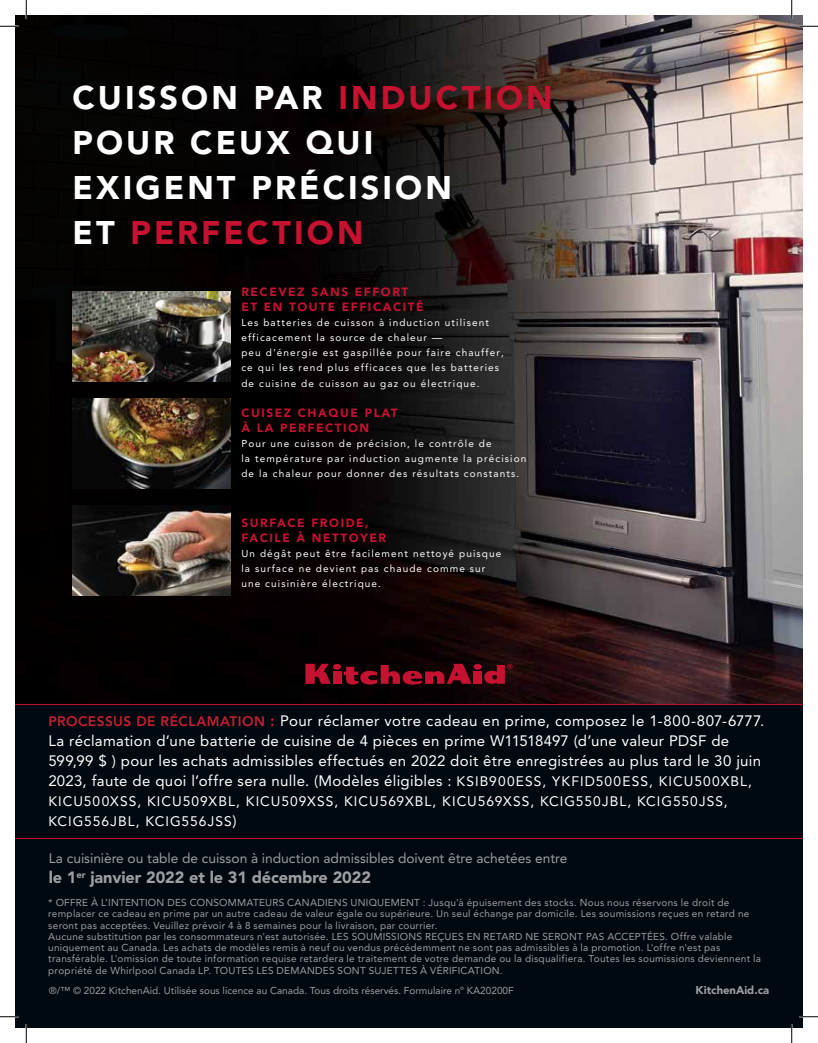
<style>
.page{position:relative;width:818px;height:1043px;background:#fff}
.page>*{position:absolute;margin:0;border:0;box-sizing:border-box;transform-origin:0 0}
.t1{font:900 32.5px/45px "Avenir LT";letter-spacing:.095em;color:#fff}
.t2{font:900 16.25px "Avenir LT";letter-spacing:-.005em;color:#9d9fa2}
.t3{font:15px/20px "Avenir LT";letter-spacing:.025em;color:#fff}
.t4{font:13.75px/20px "Avenir LT";letter-spacing:.075em;color:#fff}
.t5{font:13.75px "Avenir LT";color:#9d9fa2}
.t6{font:900 11.88px/15px "Avenir LT";letter-spacing:.13em;color:#c41230}
.t7{font:900 11.25px "Avenir LT";color:#9d9fa2}
.t8{font:10px/11.2px "Avenir LT";letter-spacing:.025em;color:#9d9fa2}
.t9{font:10px/15px "Avenir LT";letter-spacing:.11em;color:#fff}
.t10{font:10px "Avenir LT";color:#9d9fa2}
.s1{color:#c41230}
.s2{font-weight:800;font-size:13.75px;color:#c42032}
.s3{font-weight:800;font-size:15.5px;color:#c42032}
.s4{font-size:13.75px}
.s5{font-size:15px}
</style>
<div class="page">
<img style="left:702px;top:15px;width:100px;height:689px">
<img style="left:15px;top:15px;width:687px;height:689px">
<div style="left:15px;top:704px;width:787px;height:324px;background:#000810"></div>
<div style="left:333px;top:671px;width:8px;height:12px;background:#c41230"></div>
<div style="left:333px;top:664px;width:8px;height:5px;background:#c41230;border-radius:50%"></div>
<div style="left:473px;top:671px;width:8px;height:12px;background:#c41230"></div>
<div style="left:473px;top:664px;width:8px;height:5px;background:#c41230;border-radius:50%"></div>
<svg style="left:305px;top:663px;width:26px;height:20px"></svg>
<svg style="left:343px;top:663px;width:128px;height:21px;background:#600817"></svg>
<svg style="left:484px;top:664px;width:28px;height:20px"></svg>
<img style="left:72px;top:505px;width:158px;height:90px">
<img style="left:72px;top:398px;width:158px;height:90px">
<img style="left:72px;top:291px;width:158px;height:90px">
<svg style="left:0;top:25px;width:19px;height:2px"></svg>
<svg style="left:799px;top:25px;width:19px;height:2px"></svg>
<svg style="left:0;top:1015px;width:19px;height:2px"></svg>
<svg style="left:799px;top:1015px;width:19px;height:2px"></svg>
<svg style="left:25px;top:0;width:2px;height:19px"></svg>
<svg style="left:25px;top:1024px;width:2px;height:18px"></svg>
<svg style="left:790px;top:0;width:2px;height:19px"></svg>
<svg style="left:790px;top:1024px;width:2px;height:18px"></svg>
<hr style="left:15px;top:838px;width:787px;height:1px;background:#c41230">
<hr style="left:15px;top:704px;width:787px;height:1px;background:#c41230">
<h1 class="t1" style="left:72px;top:75px;width:481px">CUISSON PAR <span class="s1">INDUCTION<br></span>POUR CEUX QUI<br>EXIGENT PRÉCISION<br>ET <span class="s1">PERFECTION</span></h1>
<p class="t6" style="left:241px;top:284px;width:184px">RECEVEZ SANS EFFORT<br>ET EN TOUTE EFFICACITÉ</p>
<p class="t9" style="left:241px;top:315px;width:264px">Les batteries de cuisson à induction utilisent efficacement la source de chaleur —<br>peu d'énergie est gaspillée pour faire chauffer, ce qui les rend plus efficaces que les batteries de cuisine de cuisson au gaz ou électrique.</p>
<p class="t6" style="left:241px;top:405px;width:158px">CUISEZ CHAQUE PLAT<br>À LA PERFECTION</p>
<p class="t9" style="left:241px;top:436px;width:286px">Pour une cuisson de précision, le contrôle de<br>la température par induction augmente la précision de la chaleur pour donner des résultats constants.</p>
<p class="t6" style="left:241px;top:515px;width:146px">SURFACE FROIDE,<br>FACILE À NETTOYER</p>
<p class="t9" style="left:241px;top:546px;width:261px">Un dégât peut être facilement nettoyé puisque la surface ne devient pas chaude comme sur une cuisinière électrique.</p>
<p class="t3" style="left:48px;top:711px;width:717px"><span class="s2">PROCESSUS DE RÉCLAMATION</span> <span class="s3">:</span> Pour réclamer votre cadeau en prime, composez le 1-800-807-6777.<br>La réclamation d’une batterie de cuisine de 4 pièces en prime W11518497 (d’une valeur PDSF de 599,99 $ ) pour les achats admissibles effectués en 2022 doit être enregistrées au plus tard le 30 juin 2023, faute de quoi l’offre sera nulle. (Modèles éligibles : <span class="s4">KSIB900ESS, YKFID500ESS, KICU500XBL,</span></p>
<h3 class="t4" style="left:48px;top:791px;width:681px">KICU500XSS, KICU509XBL, KICU509XSS, KICU569XBL, KICU569XSS, KCIG550JBL, KCIG550JSS,<br>KCIG556JBL, KCIG556JSS<span class="s5">)</span></h3>
<h3 class="t5" style="left:49px;top:850px;width:520px">La cuisinière ou table de cuisson à induction admissibles doivent être achetées entre</h3>
<p class="t8" style="left:48px;top:897px;width:714px">* OFFRE À L’INTENTION DES CONSOMMATEURS CANADIENS UNIQUEMENT : Jusqu'à épuisement des stocks. Nous nous réservons le droit de remplacer ce cadeau en prime par un autre cadeau de valeur égale ou supérieure. Un seul échange par domicile. Les soumissions reçues en retard ne seront pas acceptées. Veuillez prévoir 4 à 8 semaines pour la livraison, par courrier.<br>Aucune substitution par les consommateurs n'est autorisée. LES SOUMISSIONS REÇUES EN RETARD NE SERONT PAS ACCEPTÉES. Offre valable uniquement au Canada. Les achats de modèles remis à neuf ou vendus précédemment ne sont pas admissibles à la promotion. L'offre n'est pas transférable. L'omission de toute information requise retardera le traitement de votre demande ou la disqualifiera. Toutes les soumissions deviennent la propriété de Whirlpool Canada LP. TOUTES LES DEMANDES SONT SUJETTES À VÉRIFICATION.</p>
<h2 class="t2" style="left:49px;top:867px;width:323px">le 1<sup>er</sup> janvier 2022 et le 31 décembre 2022</h2>
<p class="t10" style="left:49px;top:984px;width:466px">®/™ © 2022 KitchenAid. Utilisée sous licence au Canada. Tous droits réservés. Formulaire nº KA20200F</p>
<p class="t7" style="left:695px;top:983px;width:75px">KitchenAid.ca</p>
</div>
